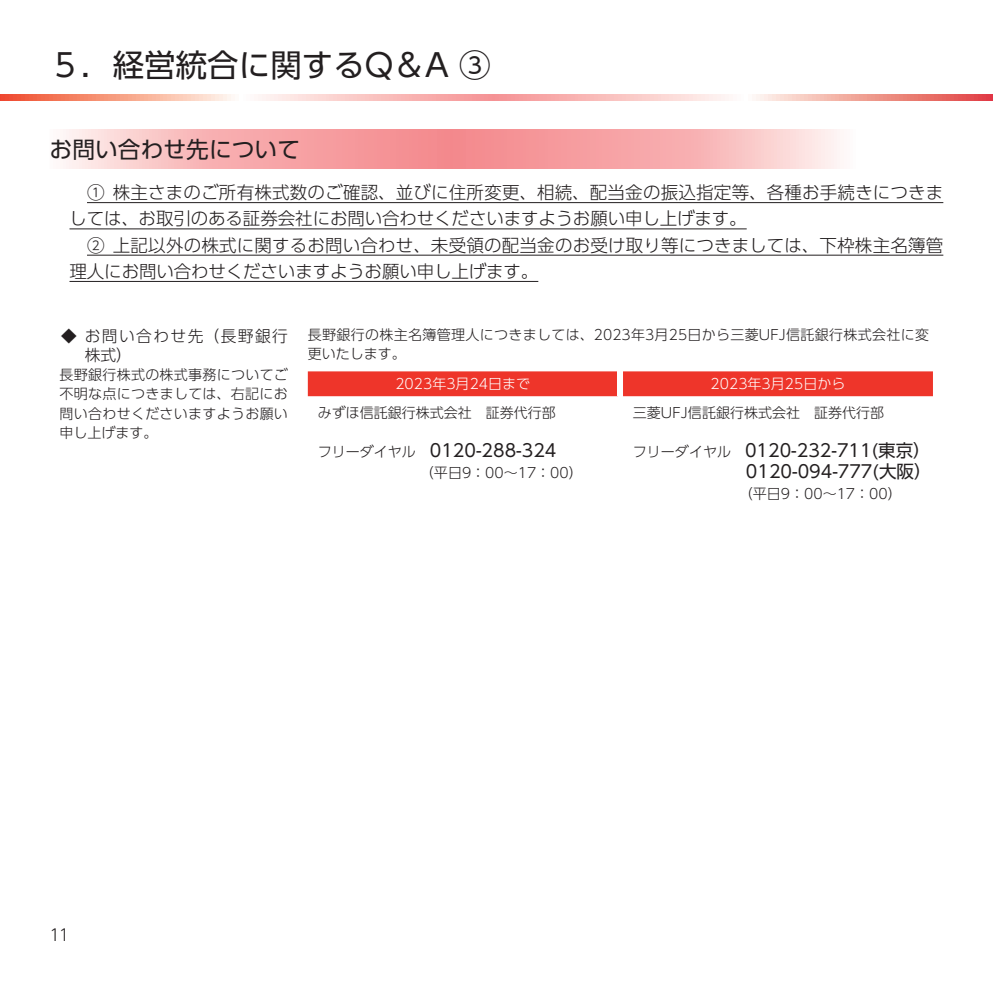
<style>
.page{position:relative;width:993px;height:993px;background:#fff}
.page>*{position:absolute;margin:0;border:0;box-sizing:border-box;transform-origin:0 0}
.t1{font:31.5px "UD Shin Go Pro";color:#231f20}
.t2{font:22.75px "UD Shin Go Pro";color:#231f20}
.t3{font:300 17.5px/26.2px "UD Shin Go Pro";letter-spacing:.005em;color:#231f20}
.t4{font:17.5px/21px "UD Shin Go Pro";color:#231f20;text-align:right}
.t5{font:300 16.1px "UD Shin Go Pro";color:#231f20}
.t6{font:300 15.75px/19.2px "UD Shin Go Pro";letter-spacing:.09em;color:#231f20;scale:1.2 1}
.t7{font:300 14px/19.2px "UD Shin Go Pro";letter-spacing:.02em;color:#231f20;text-align:justify}
.t8{font:300 14px "UD Shin Go Pro";color:#231f20}
.t9{font:300 14px "UD Shin Go Pro";color:#fff}
.s1{font-weight:300;font-size:14px}
</style>
<div class="page">
<svg style="left:0;top:94px;width:992px;height:6px;background:#f6b3aa"></svg>
<svg style="left:66px;top:129px;width:771px;height:40px;background:#f7afb1"></svg>
<hr style="left:87px;top:202px;width:856px;height:1px;background:#231f20">
<hr style="left:69px;top:228px;width:677px;height:1px;background:#231f20">
<hr style="left:87px;top:255px;width:856px;height:1px;background:#231f20">
<hr style="left:69px;top:281px;width:469px;height:1px;background:#231f20">
<div style="left:308px;top:371px;width:624px;height:25px;background:#ee352a"></div>
<div style="left:617px;top:371px;width:5px;height:25px;background:#fff"></div>
<h1 class="t1" style="left:50px;top:40px;width:442px">５．経営統合に関するQ＆A ③</h1>
<h2 class="t2" style="left:50px;top:130px;width:252px">お問い合わせ先について</h2>
<p class="t3" style="left:69px;top:179px;width:875px;text-indent:18px">① 株主さまのご所有株式数のご確認、並びに住所変更、相続、配当金の振込指定等、各種お手続きにつきましては、お取引のある証券会社にお問い合わせくださいますようお願い申し上げます。</p>
<p class="t3" style="left:69px;top:231px;width:875px;text-indent:18px">② 上記以外の株式に関するお問い合わせ、未受領の配当金のお受け取り等につきましては、下枠株主名簿管理人にお問い合わせくださいますようお願い申し上げます。</p>
<p class="t6" style="left:85px;top:325px;width:171px;text-indent:-25px">♦ お問い合わせ先（長野銀行株式）</p>
<p class="t7" style="left:60px;top:364px;width:230px">長野銀行株式の株式事務についてご不明な点につきましては、右記にお問い合わせくださいますようお願い申し上げます。</p>
<p class="t7" style="left:308px;top:324px;width:622px">長野銀行の株主名簿管理人につきましては、2023年3月25日から三菱UFJ信託銀行株式会社に変更いたします。</p>
<p class="t9" style="left:395px;top:372px;width:136px">2023年3月24日まで</p>
<p class="t9" style="left:710px;top:372px;width:136px">2023年3月25日から</p>
<p class="t8" style="left:317px;top:401px;width:240px">みずほ信託銀行株式会社　証券代行部</p>
<p class="t4" style="left:317px;top:439px;width:240px"><span class="s1">フリーダイヤル　</span>0120-288-324</p>
<p class="t7" style="left:420px;top:462px;width:164px">（平日9：00～17：00）</p>
<p class="t8" style="left:632px;top:401px;width:252px">三菱UFJ信託銀行株式会社　証券代行部</p>
<p class="t4" style="left:632px;top:439px;width:300px"><span class="s1">フリーダイヤル　</span>0120-232-711(東京）<br>0120-094-777(大阪）</p>
<p class="t7" style="left:738px;top:483px;width:164px">（平日9：00～17：00）</p>
<p class="t5" style="left:50px;top:921px;width:21px">11</p>
</div>
